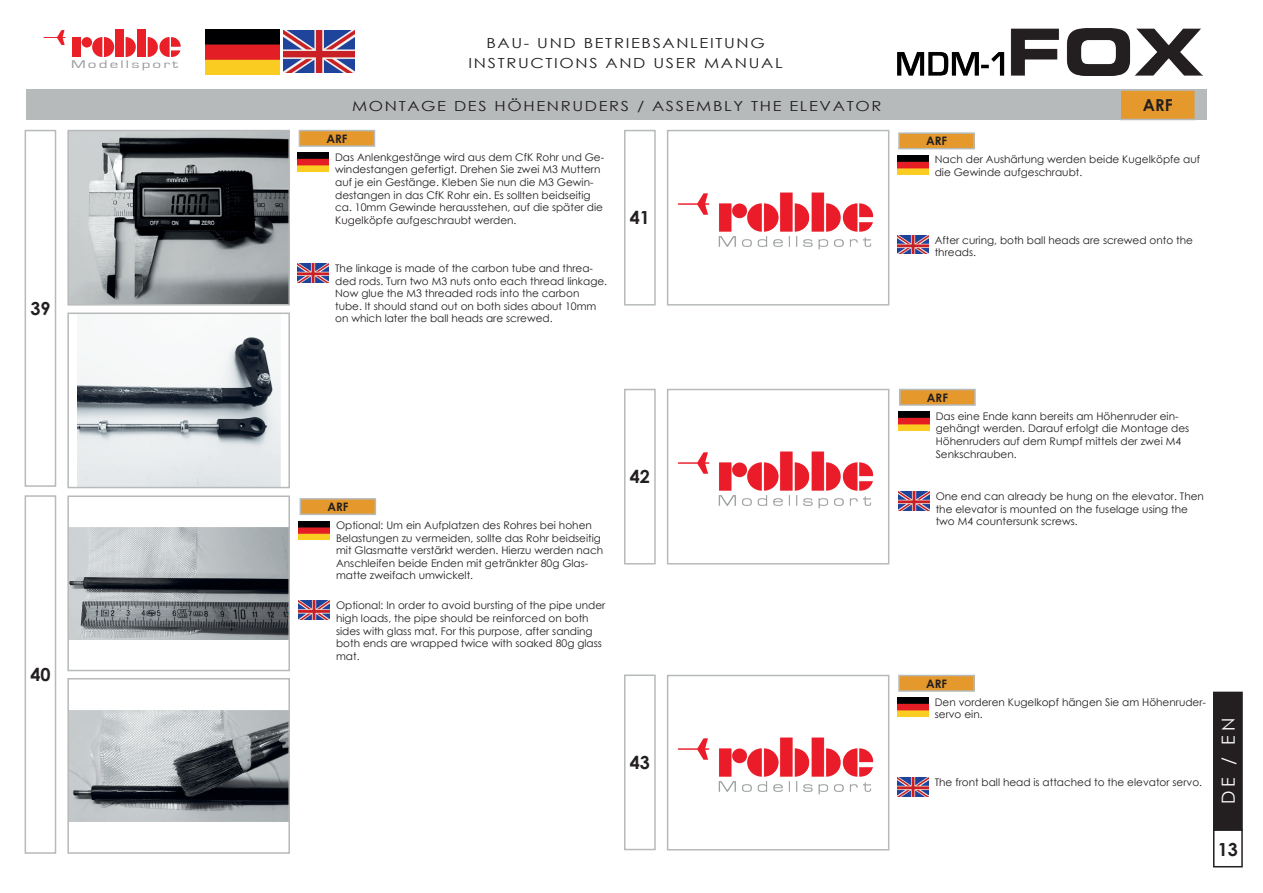
<style>
.page{position:relative;width:1263px;height:893px;background:#fff}
.page>*{position:absolute;margin:0;border:0;box-sizing:border-box;transform-origin:0 0}
.t1{font:700 18px "Century Gothic";color:#231f20}
.t2{font:18px "Century Gothic";color:#fff}
.t3{font:700 16.5px "Century Gothic";color:#231f20}
.t4{font:13.8px "Century Gothic";letter-spacing:.1em;color:#231f20;scale:1.19 1}
.t5{font:700 11.7px "Century Gothic";color:#231f20}
.t6{font:11.4px "Eurostile";letter-spacing:.125em;color:#989b9f;scale:1.5 1}
.t7{font:10.5px/12.6px "Century Gothic";color:#231f20}
</style>
<div class="page">
<div style="left:1214px;top:692px;width:28px;height:138px;background:#231f20"></div>
<div style="left:1213px;top:692px;width:30px;height:139px;border:2px solid #231f20"></div>
<div style="left:1213px;top:829px;width:30px;height:38px;border:2px solid #231f20"></div>
<div style="left:115px;top:29px;width:9px;height:28px;background:#ea2029"></div>
<div style="left:137px;top:29px;width:9px;height:28px;background:#ea2029"></div>
<div style="left:72px;top:37px;width:9px;height:20px;background:#ea2029"></div>
<svg style="left:126px;top:37px;width:10px;height:20px"></svg>
<svg style="left:91px;top:37px;width:24px;height:20px"></svg>
<div style="left:82px;top:37px;width:10px;height:11px;background:#ea2029;border-radius:50%"></div>
<svg style="left:44px;top:30px;width:21px;height:15px"></svg>
<svg style="left:148px;top:37px;width:33px;height:20px"></svg>
<img style="left:205px;top:30px;width:75px;height:45px">
<img style="left:897px;top:28px;width:305px;height:47px">
<img style="left:284px;top:31px;width:70px;height:42px">
<div style="left:27px;top:89px;width:1180px;height:31px;background:#b7baba"></div>
<div style="left:25px;top:130px;width:31px;height:357px;border:2px solid #b7baba"></div>
<div style="left:624px;top:130px;width:32px;height:176px;border:2px solid #b7baba"></div>
<img style="left:70px;top:133px;width:217px;height:170px">
<div style="left:67px;top:130px;width:223px;height:176px;border:2px solid #b7baba"></div>
<img style="left:678px;top:192px;width:196px;height:58px">
<div style="left:667px;top:130px;width:222px;height:176px;border:2px solid #b7baba"></div>
<div style="left:624px;top:389px;width:32px;height:175px;border:2px solid #b7baba"></div>
<img style="left:77px;top:337px;width:203px;height:148px">
<div style="left:67px;top:313px;width:223px;height:175px;border:2px solid #b7baba"></div>
<img style="left:678px;top:451px;width:196px;height:58px">
<div style="left:667px;top:389px;width:222px;height:175px;border:2px solid #b7baba"></div>
<div style="left:25px;top:495px;width:31px;height:359px;border:2px solid #b7baba"></div>
<div style="left:624px;top:674px;width:32px;height:176px;border:2px solid #b7baba"></div>
<img style="left:70px;top:527px;width:217px;height:113px">
<div style="left:67px;top:495px;width:223px;height:176px;border:2px solid #b7baba"></div>
<img style="left:678px;top:737px;width:196px;height:58px">
<div style="left:667px;top:675px;width:222px;height:175px;border:2px solid #b7baba"></div>
<img style="left:70px;top:710px;width:217px;height:111px">
<div style="left:67px;top:678px;width:223px;height:176px;border:2px solid #b7baba"></div>
<img style="left:298px;top:153px;width:31px;height:19px">
<img style="left:299px;top:521px;width:31px;height:19px">
<img style="left:897px;top:155px;width:31px;height:19px">
<img style="left:898px;top:412px;width:31px;height:18px">
<img style="left:897px;top:698px;width:31px;height:18px">
<img style="left:298px;top:263px;width:31px;height:19px">
<img style="left:299px;top:601px;width:31px;height:19px">
<img style="left:897px;top:235px;width:31px;height:19px">
<img style="left:898px;top:492px;width:31px;height:18px">
<img style="left:897px;top:778px;width:31px;height:18px">
<div style="left:299px;top:131px;width:75px;height:15px;background:#e5982b"></div>
<div style="left:299px;top:130px;width:76px;height:17px;border:2px solid #b7baba"></div>
<div style="left:300px;top:499px;width:75px;height:15px;background:#e5982b"></div>
<div style="left:300px;top:498px;width:76px;height:17px;border:2px solid #b7baba"></div>
<div style="left:899px;top:133px;width:75px;height:16px;background:#e5982b"></div>
<div style="left:898px;top:132px;width:77px;height:17px;border:2px solid #b7baba"></div>
<div style="left:900px;top:389px;width:75px;height:16px;background:#e5982b"></div>
<div style="left:899px;top:389px;width:77px;height:17px;border:2px solid #b7baba"></div>
<div style="left:899px;top:675px;width:75px;height:16px;background:#e5982b"></div>
<div style="left:898px;top:675px;width:77px;height:17px;border:2px solid #b7baba"></div>
<div style="left:1120px;top:90px;width:75px;height:29px;background:#e5982b"></div>
<div style="left:1119px;top:89px;width:77px;height:31px;border:2px solid #b7baba"></div>
<h1 class="t1" style="left:30px;top:295px;width:22px">39</h1>
<h3 class="t4" style="left:486px;top:34px;width:235px">BAU- UND BETRIEBSANLEITUNG</h3>
<p class="t6" style="left:71px;top:58px;width:73px">Modellsport</p>
<h3 class="t4" style="left:469px;top:53px;width:265px">INSTRUCTIONS AND USER MANUAL</h3>
<h3 class="t4" style="left:352px;top:96px;width:446px">MONTAGE DES HÖHENRUDERS / ASSEMBLY THE ELEVATOR</h3>
<p class="t5" style="left:326px;top:130px;width:23px">ARF</p>
<p class="t7" style="left:335px;top:151px;width:271px">Das Anlenkgestänge wird aus dem CfK Rohr und Ge&shy;windestangen gefertigt. Drehen Sie zwei M3 Muttern auf je ein Gestänge. Kleben Sie nun die M3 Gewin&shy;destangen in das CfK Rohr ein. Es sollten beidseitig ca. 10mm Gewinde herausstehen, auf die später die Kugelköpfe aufgeschraubt werden.</p>
<p class="t7" style="left:335px;top:262px;width:273px">The linkage is made of the carbon tube and threa&shy;ded rods. Turn two M3 nuts onto each thread linkage.<br>Now glue the M3 threaded rods into the carbon tube. It should stand out on both sides about 10mm on which later the ball heads are screwed.</p>
<h1 class="t1" style="left:630px;top:204px;width:22px">41</h1>
<h1 class="t1" style="left:30px;top:661px;width:22px">40</h1>
<p class="t5" style="left:327px;top:498px;width:23px">ARF</p>
<p class="t7" style="left:336px;top:519px;width:269px">Optional: Um ein Aufplatzen des Rohres bei hohen Belastungen zu vermeiden, sollte das Rohr beidseitig mit Glasmatte verstärkt werden. Hierzu werden nach Anschleifen beide Enden mit getränkter 80g Glas&shy;matte zweifach umwickelt.</p>
<p class="t7" style="left:336px;top:599px;width:271px">Optional: In order to avoid bursting of the pipe under high loads, the pipe should be reinforced on both sides with glass mat. For this purpose, after sanding both ends are wrapped twice with soaked 80g glass mat.</p>
<h1 class="t1" style="left:630px;top:463px;width:22px">42</h1>
<h1 class="t1" style="left:630px;top:749px;width:22px">43</h1>
<p class="t5" style="left:926px;top:132px;width:23px">ARF</p>
<h2 class="t3" style="left:1143px;top:92px;width:31px">ARF</h2>
<p class="t7" style="left:935px;top:153px;width:267px">Nach der Aushärtung werden beide Kugelköpfe auf die Gewinde aufgeschraubt.</p>
<p class="t7" style="left:935px;top:233px;width:260px">After curing, both ball heads are screwed onto the threads.</p>
<p class="t5" style="left:927px;top:388px;width:23px">ARF</p>
<p class="t7" style="left:936px;top:409px;width:255px">Das eine Ende kann bereits am Höhenruder ein&shy;gehängt werden. Darauf erfolgt die Montage des Höhenruders auf dem Rumpf mittels der zwei M4<br>Senkschrauben.</p>
<p class="t7" style="left:936px;top:490px;width:270px">One end can already be hung on the elevator. Then the elevator is mounted on the fuselage using the two M4 countersunk screws.</p>
<p class="t5" style="left:926px;top:674px;width:23px">ARF</p>
<p class="t7" style="left:935px;top:695px;width:273px">Den vorderen Kugelkopf hängen Sie am Höhenruder&shy;servo ein.</p>
<p class="t7" style="left:935px;top:776px;width:269px">The front ball head is attached to the elevator servo.</p>
<h1 class="t2" style="left:1215px;top:804px;width:88px;rotate:-90deg">DE / EN</h1>
<h1 class="t1" style="left:1218px;top:836px;width:22px">13</h1>
</div>
